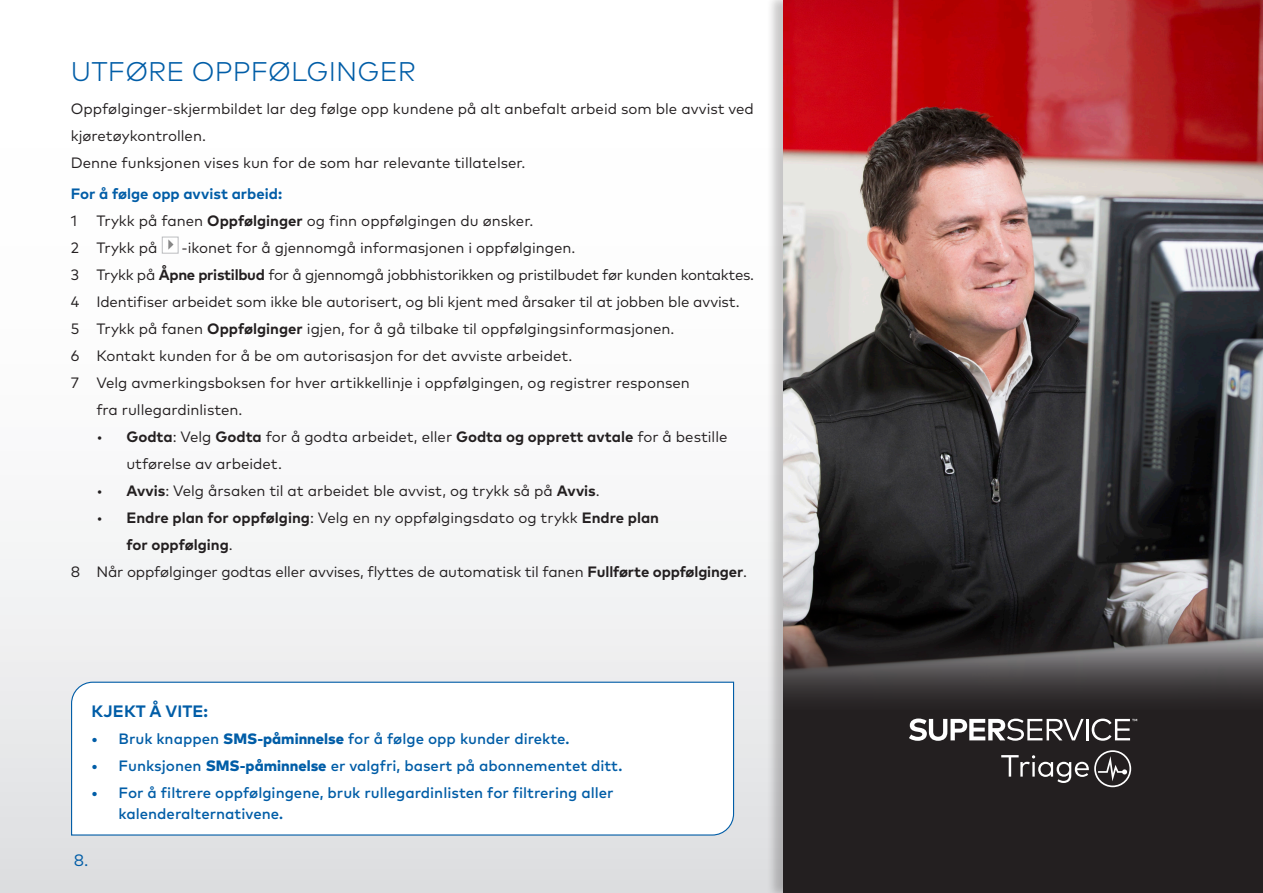
<style>
.page{position:relative;width:1263px;height:893px;background:#fff}
.page>*{position:absolute;margin:0;border:0;box-sizing:border-box;transform-origin:0 0}
.t1{font:300 27px "FF Mark Pro";letter-spacing:.005em;color:#015da7}
.t2{font:700 16.5px "FF Mark Pro";letter-spacing:.005em;color:#015da7}
.t3{font:16.5px "FF Mark Pro";color:#015da7}
.t4{font:15px/27px "FF Mark Pro";color:#231f20}
.t5{font:500 15px/21px "FF Mark Pro";color:#015da7}
.t6{font:15px "FF Mark Pro";letter-spacing:-.02em;color:#231f20}
.t7{font:700 15px/27px "FF Mark Pro";color:#231f20}
.t8{font:700 15px "FF Mark Pro";color:#015da7}
.s1{font-weight:700}
.s2{font-weight:400}
.s3{font-weight:800}
</style>
<div class="page">
<div style="left:0;top:0;width:1263px;height:893px;background:linear-gradient(to bottom,#fff,#e3e4e6)"></div>
<svg style="left:70px;top:681px;width:665px;height:155px"></svg>
<div style="left:766px;top:0;width:497px;height:893px;background:#231f20;opacity:.25"></div>
<div style="left:783px;top:0;width:480px;height:893px;background:#231f20"></div>
<img style="left:783px;top:0;width:480px;height:699px">
<div style="left:162px;top:237px;width:16px;height:16px;background:#fff"></div>
<img style="left:168px;top:239px;width:6px;height:11px">
<div style="left:162px;top:237px;width:16px;height:16px;border:1px solid #bcbdc0"></div>
<svg style="left:1001px;top:750px;width:130px;height:37px"></svg>
<svg style="left:909px;top:718px;width:174px;height:23px"></svg>
<hr style="left:1086px;top:719px;width:2px;height:21px;background:#fff">
<svg style="left:1092px;top:719px;width:45px;height:22px"></svg>
<p class="t1" style="left:71px;top:51px;width:347px">UTFØRE OPPFØLGINGER</p>
<p class="t4" style="left:71px;top:94px;width:685px">Oppfølginger-skjermbildet lar deg følge opp kundene på alt anbefalt arbeid som ble avvist ved kjøretøykontrollen.</p>
<p class="t4" style="left:71px;top:148px;width:456px">Denne funksjonen vises kun for de som har relevante tillatelser.</p>
<p class="t8" style="left:71px;top:182px;width:213px">For å følge opp avvist arbeid:</p>
<p class="t4" style="left:71px;top:206px;width:8px">1</p>
<p class="t4" style="left:96px;top:206px;width:438px">Trykk på fanen <span class="s1">Oppfølginger</span> og finn oppfølgingen du ønsker.</p>
<p class="t4" style="left:71px;top:233px;width:88px">2 Trykk på</p>
<p class="t4" style="left:181px;top:233px;width:395px">-ikonet for å gjennomgå informasjonen i oppfølgingen.</p>
<p class="t6" style="left:71px;top:263px;width:685px">3 Trykk på <span class="s1">Åpne pristilbud</span> for å gjennomgå jobbhistorikken og pristilbudet før kunden kontaktes.</p>
<p class="t4" style="left:71px;top:287px;width:670px">4 Identifiser arbeidet som ikke ble autorisert, og bli kjent med årsaker til at jobben ble avvist.</p>
<p class="t4" style="left:71px;top:314px;width:605px">5 Trykk på fanen <span class="s1">Oppfølginger</span> igjen, for å gå tilbake til oppfølgingsinformasjonen.</p>
<p class="t4" style="left:71px;top:341px;width:503px">6 Kontakt kunden for å be om autorisasjon for det avviste arbeidet.</p>
<p class="t4" style="left:96px;top:368px;width:595px;text-indent:-26px">7 Velg avmerkingsboksen for hver artikkellinje i oppfølgingen, og registrer responsen fra rullegardinlisten.</p>
<p class="t4" style="left:126px;top:422px;width:603px;text-indent:-30px">• <span class="s1">Godta</span>: Velg <span class="s1">Godta</span> for å godta arbeidet, eller <span class="s1">Godta og opprett avtale</span> for å bestille utførelse av arbeidet.</p>
<p class="t4" style="left:96px;top:476px;width:505px">• <span class="s1">Avvis</span>: Velg årsaken til at arbeidet ble avvist, og trykk så på <span class="s1">Avvis</span>.</p>
<p class="t7" style="left:126px;top:503px;width:534px;text-indent:-30px"><span class="s2">•</span> Endre plan for oppfølging<span class="s2">: Velg en ny oppfølgingsdato og trykk</span> Endre plan for oppfølging<span class="s2">.</span></p>
<p class="t4" style="left:71px;top:557px;width:678px">8 Når oppfølginger godtas eller avvises, flyttes de automatisk til fanen <span class="s1">Fullførte oppfølginger</span>.</p>
<p class="t2" style="left:92px;top:698px;width:118px">KJEKT Å VITE:</p>
<p class="t5" style="left:92px;top:727px;width:479px">• Bruk knappen <span class="s3">SMS-påminnelse</span> for å følge opp kunder direkte.</p>
<p class="t5" style="left:92px;top:754px;width:532px">• Funksjonen <span class="s3">SMS-påminnelse</span> er valgfri, basert på abonnementet ditt.</p>
<p class="t5" style="left:119px;top:781px;width:497px;text-indent:-27px">• For å filtrere oppfølgingene, bruk rullegardinlisten for filtrering aller kalenderalternativene.</p>
<p class="t3" style="left:74px;top:848px;width:16px">8.</p>
</div>
